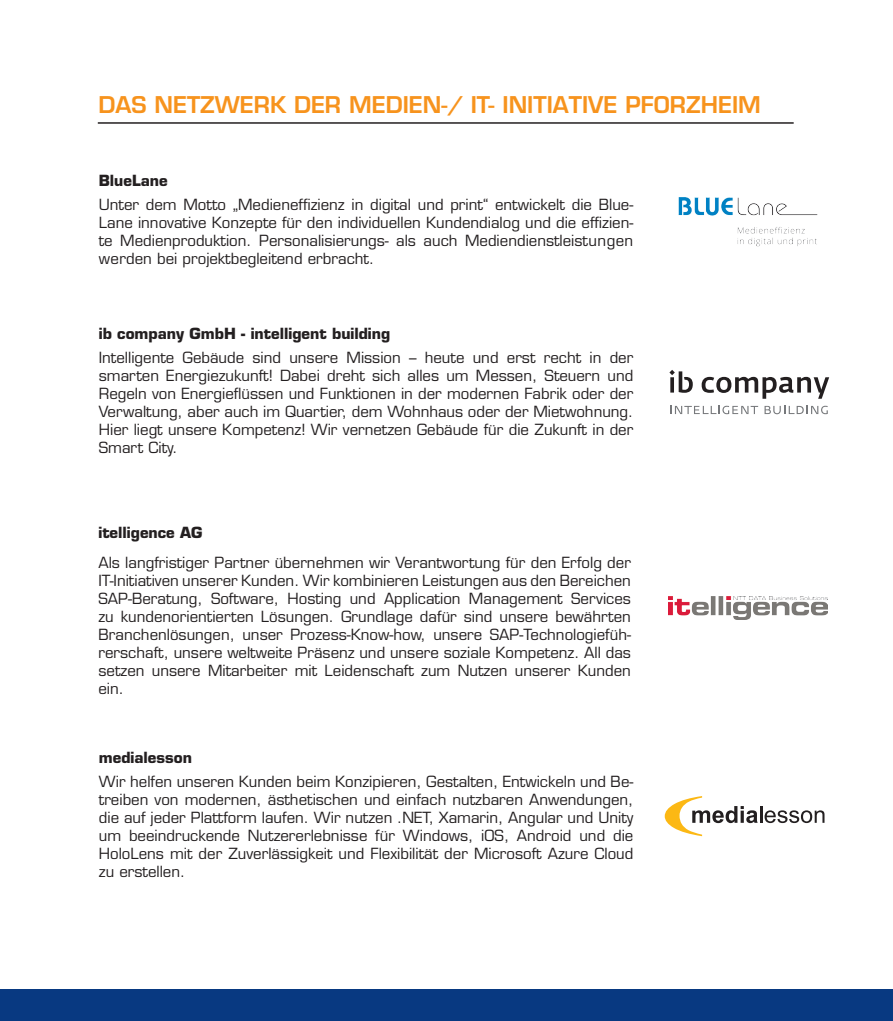
<style>
.page{position:relative;width:893px;height:1021px;background:#fff}
.page>*{position:absolute;margin:0;border:0;box-sizing:border-box;transform-origin:0 0}
.t1{font:600 22.5px "Eurostile LTCE";color:#f7931d}
.t2{font:500 15px/18px "Eurostile LTCE";color:#231f20;text-align:justify}
.t3{font:700 15px "Eurostile LTCE";color:#231f20}
</style>
<div class="page">
<div style="left:0;top:989px;width:893px;height:31px;background:#083981"></div>
<img style="left:668px;top:596px;width:159px;height:24px">
<svg style="left:665px;top:796px;width:159px;height:40px"></svg>
<svg style="left:670px;top:406px;width:88px;height:8px"></svg>
<svg style="left:764px;top:406px;width:64px;height:8px"></svg>
<svg style="left:702px;top:377px;width:127px;height:22px"></svg>
<svg style="left:669px;top:370px;width:24px;height:23px"></svg>
<img style="left:678px;top:197px;width:140px;height:50px">
<hr style="left:98px;top:122px;width:696px;height:2px;background:#231f20">
<h1 class="t1" style="left:99px;top:90px;width:664px">DAS NETZWERK DER MEDIEN-/ IT- INITIATIVE PFORZHEIM</h1>
<p class="t3" style="left:99px;top:171px;width:71px">BlueLane</p>
<p class="t2" style="left:99px;top:195px;width:536px">Unter dem Motto „Medieneffizienz in digital und print“ entwickelt die Blue-Lane innovative Konzepte für den individuellen Kundendialog und die effizien&shy;te Medienproduktion. Personalisierungs- als auch Mediendienstleistungen werden bei projektbegleitend erbracht.</p>
<p class="t3" style="left:99px;top:324px;width:293px">ib company GmbH - intelligent building</p>
<p class="t2" style="left:99px;top:348px;width:536px">Intelligente Gebäude sind unsere Mission – heute und erst recht in der smarten Energiezukunft! Dabei dreht sich alles um Messen, Steuern und Regeln von Energieflüssen und Funktionen in der modernen Fabrik oder der Verwaltung, aber auch im Quartier, dem Wohnhaus oder der Mietwohnung.<br>Hier liegt unsere Kompetenz! Wir vernetzen Gebäude für die Zukunft in der Smart City.</p>
<p class="t3" style="left:99px;top:523px;width:106px">itelligence AG</p>
<p class="t2" style="left:99px;top:553px;width:534px">Als langfristiger Partner übernehmen wir Verantwortung für den Erfolg der IT-Initiativen unserer Kunden. Wir kombinieren Leistungen aus den Bereichen SAP-Beratung, Software, Hosting und Application Management Services zu kundenorientierten Lösungen. Grundlage dafür sind unsere bewährten Branchenlösungen, unser Prozess-Know-how, unsere SAP-Technologiefüh&shy;rerschaft, unsere weltweite Präsenz und unsere soziale Kompetenz. All das setzen unsere Mitarbeiter mit Leidenschaft zum Nutzen unserer Kunden ein.</p>
<p class="t3" style="left:99px;top:748px;width:95px">medialesson</p>
<p class="t2" style="left:99px;top:772px;width:536px">Wir helfen unseren Kunden beim Konzipieren, Gestalten, Entwickeln und Be&shy;treiben von modernen, ästhetischen und einfach nutzbaren Anwendungen, die auf jeder Plattform laufen. Wir nutzen .NET, Xamarin, Angular und Unity um beeindruckende Nutzererlebnisse für Windows, iOS, Android und die HoloLens mit der Zuverlässigkeit und Flexibilität der Microsoft Azure Cloud zu erstellen.</p>
</div>
